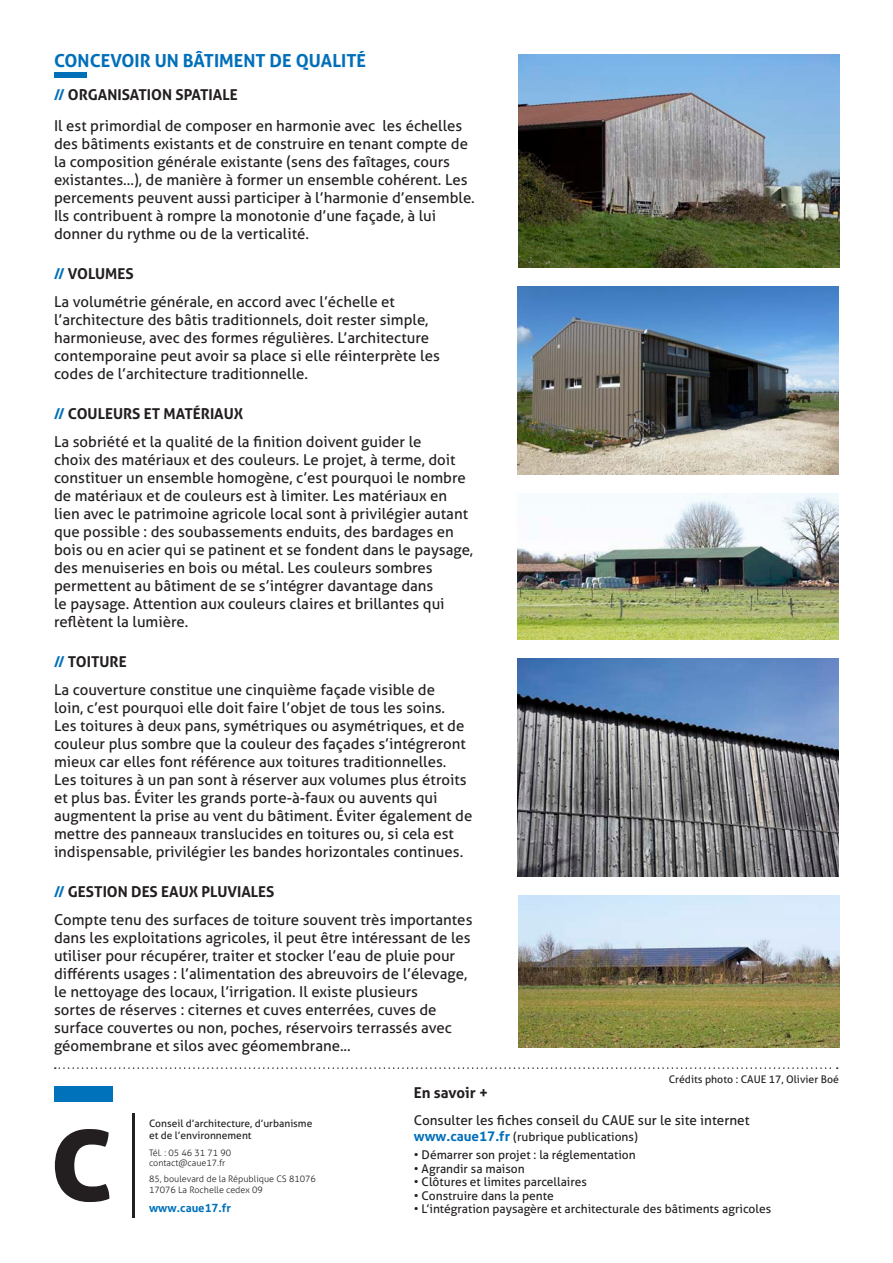
<style>
.page{position:relative;width:893px;height:1263px;background:#fff}
.page>*{position:absolute;margin:0;border:0;box-sizing:border-box;transform-origin:0 0}
.Titre_1{font:700 18px "Aller";color:#006fba}
.t1{font:15px/18px "Aller";color:#231f20}
.Titre_2{font:700 15px "Aller";color:#231f20}
.t2{font:13.5px "Aller";color:#231f20}
.t3{font:12px "Aller";color:#231f20}
.t4{font:700 11.55px "Aller";color:#0072bc}
.t5{font:10.5px "Aller";color:#231f20}
.t6{font:10.2px/12.3px "Aller";color:#231f20}
.t7{font:300 9px/10.8px "Aller";color:#231f20}
.s1{color:#006fba}
.s2{font-weight:700;font-size:13.5px;color:#006fba}
</style>
<div class="page">
<svg style="left:55px;top:1067px;width:783px;height:2px"></svg>
<hr style="left:132px;top:1113px;width:2px;height:105px;background:#231f20">
<svg style="left:55px;top:1129px;width:54px;height:73px"></svg>
<div style="left:54px;top:1086px;width:59px;height:16px;background:#0072bc"></div>
<img style="left:518px;top:54px;width:321px;height:214px">
<img style="left:518px;top:895px;width:321px;height:153px">
<div style="left:54px;top:72px;width:32px;height:6px;background:#006fba"></div>
<img style="left:518px;top:659px;width:321px;height:217px">
<img style="left:518px;top:493px;width:321px;height:147px">
<img style="left:518px;top:287px;width:321px;height:187px">
<p class="Titre_1" style="left:54px;top:50px;width:314px">CONCEVOIR UN BÂTIMENT DE QUALITÉ</p>
<p class="Titre_2" style="left:54px;top:85px;width:185px"><span class="s1">//</span> ORGANISATION SPATIALE</p>
<p class="t1" style="left:54px;top:116px;width:422px">Il est primordial de composer en harmonie avec les échelles des bâtiments existants et de construire en tenant compte de la composition générale existante (sens des faîtages, cours existantes...), de manière à former un ensemble cohérent. Les percements peuvent aussi participer à l’harmonie d’ensemble.<br>Ils contribuent à rompre la monotonie d’une façade, à lui donner du rythme ou de la verticalité.</p>
<p class="Titre_2" style="left:54px;top:264px;width:81px"><span class="s1">//</span> VOLUMES</p>
<p class="t1" style="left:54px;top:292px;width:387px">La volumétrie générale, en accord avec l’échelle et l’architecture des bâtis traditionnels, doit rester simple, harmonieuse, avec des formes régulières. L’architecture contemporaine peut avoir sa place si elle réinterprète les codes de l’architecture traditionnelle.</p>
<p class="Titre_2" style="left:54px;top:404px;width:191px"><span class="s1">//</span> COULEURS ET MATÉRIAUX</p>
<p class="t1" style="left:54px;top:432px;width:421px">La sobriété et la qualité de la finition doivent guider le<br>choix des matériaux et des couleurs. Le projet, à terme, doit constituer un ensemble homogène, c’est pourquoi le nombre de matériaux et de couleurs est à limiter. Les matériaux en lien avec le patrimoine agricole local sont à privilégier autant que possible : des soubassements enduits, des bardages en bois ou en acier qui se patinent et se fondent dans le paysage, des menuiseries en bois ou métal. Les couleurs sombres permettent au bâtiment de se s’intégrer davantage dans<br>le paysage. Attention aux couleurs claires et brillantes qui reflètent la lumière.</p>
<p class="Titre_2" style="left:54px;top:652px;width:74px"><span class="s1">//</span> TOITURE</p>
<p class="t1" style="left:54px;top:680px;width:420px">La couverture constitue une cinquième façade visible de<br>loin, c’est pourquoi elle doit faire l’objet de tous les soins.<br>Les toitures à deux pans, symétriques ou asymétriques, et de couleur plus sombre que la couleur des façades s’intégreront mieux car elles font référence aux toitures traditionnelles.<br>Les toitures à un pan sont à réserver aux volumes plus étroits et plus bas. Éviter les grands porte-à-faux ou auvents qui augmentent la prise au vent du bâtiment. Éviter également de mettre des panneaux translucides en toitures ou, si cela est indispensable, privilégier les bandes horizontales continues.</p>
<p class="Titre_2" style="left:54px;top:882px;width:222px"><span class="s1">//</span> GESTION DES EAUX PLUVIALES</p>
<p class="t1" style="left:54px;top:910px;width:420px">Compte tenu des surfaces de toiture souvent très importantes dans les exploitations agricoles, il peut être intéressant de les utiliser pour récupérer, traiter et stocker l’eau de pluie pour différents usages : l’alimentation des abreuvoirs de l’élevage, le nettoyage des locaux, l’irrigation. Il existe plusieurs<br>sortes de réserves : citernes et cuves enterrées, cuves de surface couvertes ou non, poches, réservoirs terrassés avec géomembrane et silos avec géomembrane...</p>
<p class="t6" style="left:149px;top:1117px;width:165px">Conseil d’architecture, d’urbanisme et de l’environnement</p>
<p class="t7" style="left:149px;top:1147px;width:84px">Tél. : 05 46 31 71 90 contact@caue17.fr</p>
<p class="t7" style="left:149px;top:1174px;width:168px">85, boulevard de la République CS 81076<br>17076 La Rochelle cedex 09</p>
<p class="t4" style="left:149px;top:1201px;width:84px">www.caue17.fr</p>
<p class="t5" style="left:669px;top:1072px;width:172px">Crédits photo : CAUE 17, Olivier Boé</p>
<p class="Titre_2" style="left:414px;top:1083px;width:76px">En savoir +</p>
<p class="t2" style="left:414px;top:1111px;width:337px">Consulter les fiches conseil du CAUE sur le site internet</p>
<p class="t3" style="left:414px;top:1129px;width:225px"><span class="s2">www.caue17.fr</span> (rubrique publications)</p>
<p class="t3" style="left:414px;top:1147px;width:223px">• Démarrer son projet : la réglementation</p>
<p class="t3" style="left:414px;top:1161px;width:112px">• Agrandir sa maison</p>
<p class="t3" style="left:414px;top:1174px;width:174px">• Clôtures et limites parcellaires</p>
<p class="t3" style="left:414px;top:1188px;width:141px">• Construire dans la pente</p>
<p class="t3" style="left:414px;top:1201px;width:359px">• L’intégration paysagère et architecturale des bâtiments agricoles</p>
</div>
